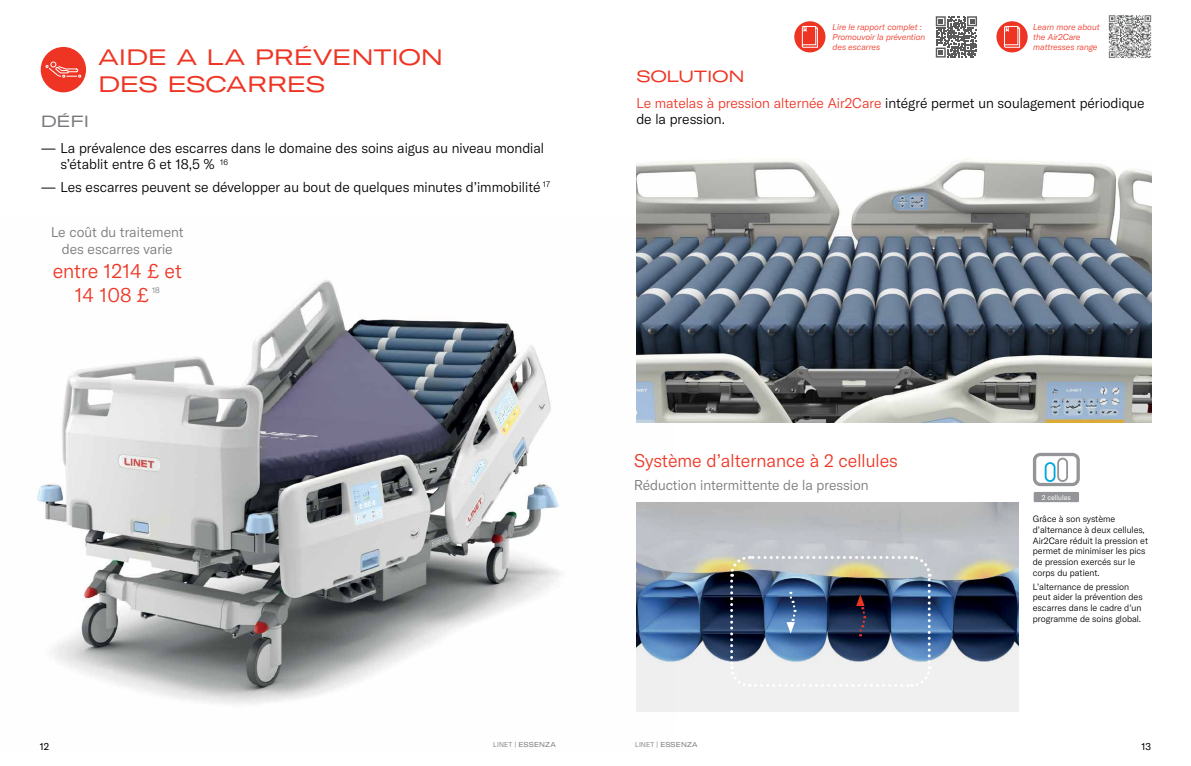
<style>
.page{position:relative;width:1191px;height:766px;background:#fff}
.page>*{position:absolute;margin:0;border:0;box-sizing:border-box;transform-origin:0 0}
.t1{font:22px/26.4px "GT America Exp Rg";color:#ee3524}
.t2{font:300 20px/24px "GT America";color:#ee3524;text-align:center}
.t3{font:300 18px "GT America";color:#ee3524}
.t4{font:16px "GT America Exp Rg";color:#ee3524}
.t5{font:16px "GT America Exp Rg";color:#77787b}
.t6{font:300 14px/16.8px "GT America";color:#000}
.t7{font:300 14px/16.8px "GT America";color:#77787b;text-align:center}
.t8{font:10px "GT America";color:#000}
.t9{font:300 9px/10.8px "GT America";color:#000}
.t10{font:italic 300 8.5px/10.2px "GT America";color:#ee3524}
.t11{font:300 8.1px "GT America";color:#77787b}
.t12{font:expanded 7px "GT America";letter-spacing:.025em;color:#77787b}
.t13{font:7px "GT America";color:#fff}
.s1{color:#ee3524}
.s2{font-weight:300;font-stretch:normal}
</style>
<div class="page">
<img style="left:636px;top:159px;width:515px;height:263px">
<img style="left:675px;top:502px;width:343px;height:209px">
<svg style="left:728px;top:554px;width:204px;height:134px"></svg>
<img style="left:37px;top:218px;width:638px;height:494px">
<div style="left:41px;top:47px;width:45px;height:45px;background:#ee3524;border-radius:50%"></div>
<svg style="left:45px;top:61px;width:37px;height:17px"></svg>
<div style="left:1033px;top:452px;width:46px;height:34px;border:3px solid #939598;border-radius:6px"></div>
<div style="left:1044px;top:462px;width:11px;height:20px;border:2px solid #00a7e1;border-radius:4px"></div>
<div style="left:1057px;top:457px;width:11px;height:25px;border:2px solid #939598;border-radius:4px"></div>
<div style="left:1033px;top:492px;width:46px;height:10px;background:#939598"></div>
<img style="left:1108px;top:15px;width:44px;height:43px">
<div style="left:996px;top:21px;width:31px;height:31px;background:#ee3524;border-radius:50%"></div>
<svg style="left:1004px;top:26px;width:16px;height:22px"></svg>
<svg style="left:935px;top:16px;width:42px;height:42px"></svg>
<div style="left:794px;top:21px;width:31px;height:31px;background:#ee3524;border-radius:50%"></div>
<svg style="left:802px;top:26px;width:16px;height:22px"></svg>
<h1 class="t1" style="left:98px;top:44px;width:346px">AIDE A LA PRÉVENTION<br>DES ESCARRES</h1>
<p class="t5" style="left:41px;top:112px;width:50px">DÉFI</p>
<p class="t6" style="left:61px;top:139px;width:485px;text-indent:-20px">— La prévalence des escarres dans le domaine des soins aigus au niveau mondial s’établit entre 6 et 18,5 % <sup>16</sup></p>
<p class="t6" style="left:41px;top:178px;width:511px">— Les escarres peuvent se développer au bout de quelques minutes d’immobilité <sup>17</sup></p>
<p class="t7" style="left:51px;top:223px;width:134px">Le coût du traitement des escarres varie</p>
<h2 class="t2" style="left:53px;top:259px;width:131px">entre 1214 £ et<br>14 108 £</h2>
<p class="t11" style="left:152px;top:285px;width:9px">18</p>
<p class="t10" style="left:832px;top:22px;width:94px">Lire le rapport complet :<br>Promouvoir la prévention des escarres</p>
<p class="t10" style="left:1033px;top:22px;width:68px">Learn more about the Air2Care mattresses range</p>
<p class="t4" style="left:636px;top:67px;width:110px">SOLUTION</p>
<p class="t6" style="left:636px;top:94px;width:510px"><span class="s1">Le matelas à pression alternée Air2Care</span> intégré permet un soulagement périodique de la pression.</p>
<p class="t3" style="left:634px;top:450px;width:265px">Système d’alternance à 2 cellules</p>
<p class="t7" style="left:634px;top:476px;width:236px">Réduction intermittente de la pression</p>
<p class="t13" style="left:1042px;top:493px;width:30px">2 cellules</p>
<p class="t9" style="left:1033px;top:513px;width:117px">Grâce à son système d’alternance à deux cellules,<br>Air2Care réduit la pression et permet de minimiser les pics de pression exercés sur le corps du patient.</p>
<p class="t9" style="left:1033px;top:581px;width:111px">L’alternance de pression peut aider la prévention des escarres dans le cadre d’un programme de soins global.</p>
<p class="t8" style="left:40px;top:740px;width:11px">12</p>
<p class="t12" style="left:493px;top:740px;width:64px"><span class="s2">LINET |</span> ESSENZA</p>
<p class="t12" style="left:635px;top:740px;width:64px"><span class="s2">LINET |</span> ESSENZA</p>
<p class="t8" style="left:1141px;top:740px;width:11px">13</p>
</div>
